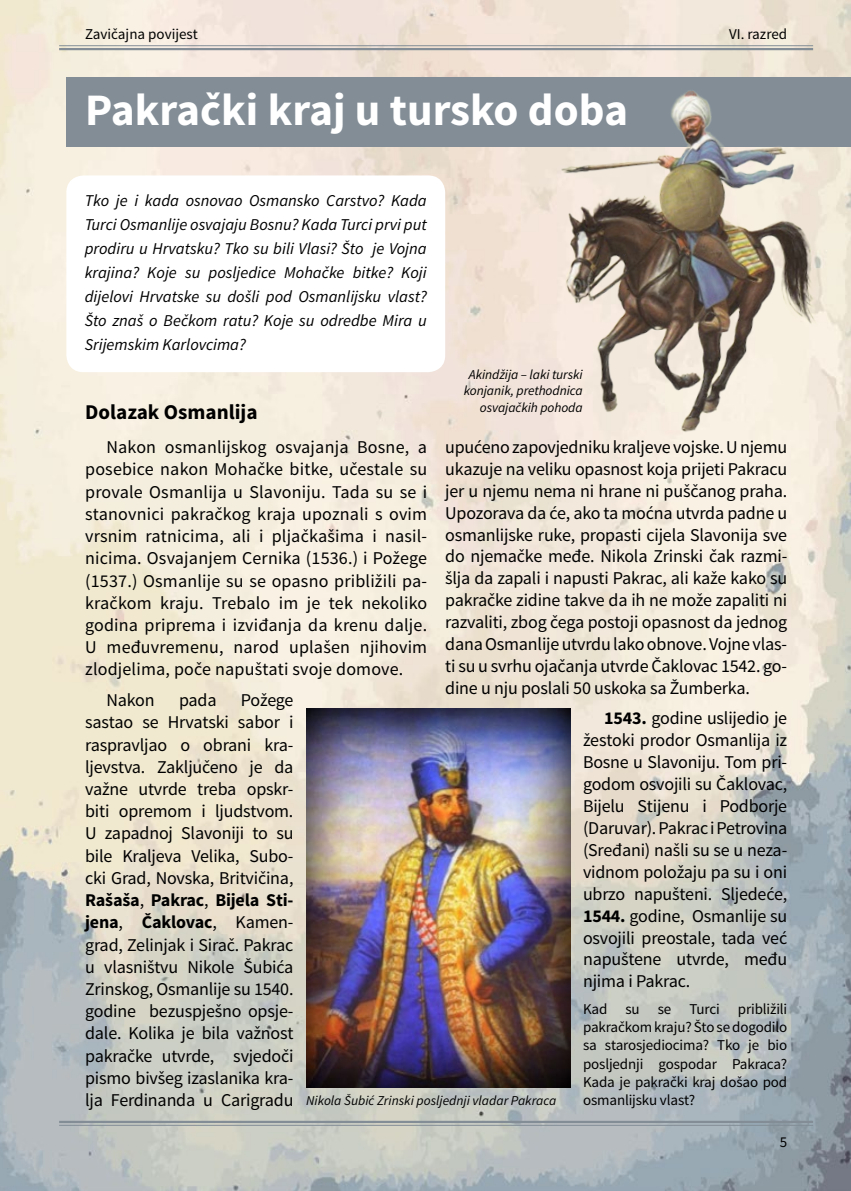
<style>
.page{position:relative;width:851px;height:1191px;background:#fff}
.page>*{position:absolute;margin:0;border:0;box-sizing:border-box;transform-origin:0 0}
.t1{font:700 45px "Source Sans Pro";color:#fff}
.t2{font:700 21px "Source Sans Pro";color:#000}
.t3{font:18px/22.2px "Source Sans Pro";letter-spacing:-.01em;color:#000;text-align:justify}
.t4{font:italic 16.5px/24px "Source Sans Pro";color:#000;text-align:justify}
.t5{font:15px/18.3px "Source Sans Pro";letter-spacing:-.01em;color:#000;text-align:justify}
.t6{font:italic 13.5px/16.2px "Source Sans Pro";letter-spacing:-.005em;color:#000;text-align:right}
.s1{font-weight:700}
</style>
<div class="page">
<img style="left:0;top:0;width:850px;height:1191px">
<div style="left:66px;top:175px;width:379px;height:197px;background:#fff;border-radius:17px"></div>
<div style="left:66px;top:77px;width:784px;height:70px;background:#828d96"></div>
<img style="left:306px;top:709px;width:264px;height:378px">
<img style="left:534px;top:69px;width:308px;height:380px">
<hr style="left:59px;top:45px;width:754px;height:1px;background:#828d96">
<hr style="left:59px;top:1125px;width:754px;height:1px;background:#828d96">
<hr style="left:59px;top:48px;width:754px;height:2px;background:#828d96">
<hr style="left:59px;top:1120px;width:754px;height:3px;background:#828d96">
<p class="t5" style="left:85px;top:25px;width:114px">Zavičajna povijest</p>
<p class="t5" style="left:729px;top:25px;width:59px">VI. razred</p>
<h1 class="t1" style="left:85px;top:81px;width:544px">Pakrački kraj u tursko doba</h1>
<p class="t4" style="left:85px;top:188px;width:343px">Tko je i kada osnovao Osmansko Carstvo? Kada Turci Osmanlije osvajaju Bosnu? Kada Turci prvi put prodiru u Hrvatsku? Tko su bili Vlasi? Što je Vojna krajina? Koje su posljedice Mohačke bitke? Koji dijelovi Hrvatske su došli pod Osmanlijsku vlast?<br>Što znaš o Bečkom ratu? Koje su odredbe Mira u Srijemskim Karlovcima?</p>
<p class="t6" style="left:463px;top:366px;width:120px">Akindžija – laki turski konjanik, prethodnica osvajačkih pohoda</p>
<p class="t2" style="left:85px;top:398px;width:174px">Dolazak Osmanlija</p>
<p class="t3" style="left:85px;top:436px;width:343px;text-indent:21px">Nakon osmanlijskog osvajanja Bosne, a posebice nakon Mohačke bitke, učestale su provale Osmanlija u Slavoniju. Tada su se i stanovnici pakračkog kraja upoznali s ovim vrsnim ratnicima, ali i pljačkašima i nasil&shy;nicima. Osvajanjem Cernika (1536.) i Požege (1537.) Osmanlije su se opasno približili pa&shy;kračkom kraju. Trebalo im je tek nekoliko godina priprema i izviđanja da krenu dalje.<br>U međuvremenu, narod uplašen njihovim zlodjelima, poče napuštati svoje domove.</p>
<p class="t3" style="left:106px;top:689px;width:50px">Nakon</p>
<p class="t3" style="left:179px;top:689px;width:39px">pada</p>
<p class="t3" style="left:445px;top:436px;width:343px">upućeno zapovjedniku kraljeve vojske. U njemu ukazuje na veliku opasnost koja prijeti Pakracu jer u njemu nema ni hrane ni puščanog praha.<br>Upozorava da će, ako ta moćna utvrda padne u osmanlijske ruke, propasti cijela Slavonija sve do njemačke međe. Nikola Zrinski čak razmi&shy;šlja da zapali i napusti Pakrac, ali kaže kako su pakračke zidine takve da ih ne može zapaliti ni razvaliti, zbog čega postoji opasnost da jednog dana Osmanlije utvrdu lako obnove. Vojne vlas&shy;ti su u svrhu ojačanja utvrde Čaklovac 1542. go&shy;dine u nju poslali 50 uskoka sa Žumberka.</p>
<p class="t3" style="left:583px;top:708px;width:206px;text-indent:21px"><span class="s1">1543.</span> godine uslijedio je žestoki prodor Osmanlija iz Bosne u Slavoniju. Tom pri&shy;godom osvojili su Čaklovac, Bijelu Stijenu i Podborje (Daruvar). Pakrac i Petrovina (Sređani) našli su se u neza&shy;vidnom položaju pa su i oni ubrzo napušteni. Sljedeće, <span class="s1">1544.</span> godine, Osmanlije su osvojili preostale, tada već napuštene utvrde, među njima i Pakrac.</p>
<p class="t5" style="left:583px;top:1000px;width:206px">Kad su se Turci približili pakračkom kraju? Što se dogodilo sa starosjediocima? Tko je bio posljednji gospodar Pakraca?<br>Kada je pakrački kraj došao pod osmanlijsku vlast?</p>
<p class="t3" style="left:85px;top:689px;width:210px;text-indent:156px">Požege sastao se Hrvatski sabor i raspravljao o obrani kra&shy;ljevstva. Zaključeno je da važne utvrde treba opskr&shy;biti opremom i ljudstvom.<br>U zapadnoj Slavoniji to su bile Kraljeva Velika, Subo&shy;cki Grad, Novska, Britvičina, <span class="s1">Rašaša</span>, <span class="s1">Pakrac</span>, <span class="s1">Bijela Sti&shy;jena</span>, <span class="s1">Čaklovac</span>, Kamen&shy;grad, Zelinjak i Sirač. Pakrac u vlasništvu Nikole Šubića Zrinskog, Osmanlije su 1540. godine bezuspješno opsje&shy;dale. Kolika je bila važnost pakračke utvrde, svjedoči pismo bivšeg izaslanika kra&shy;lja Ferdinanda u Carigradu</p>
<p class="t6" style="left:306px;top:1092px;width:251px">Nikola Šubić Zrinski posljednji vladar Pakraca</p>
<p class="t5" style="left:779px;top:1133px;width:9px">5</p>
</div>
